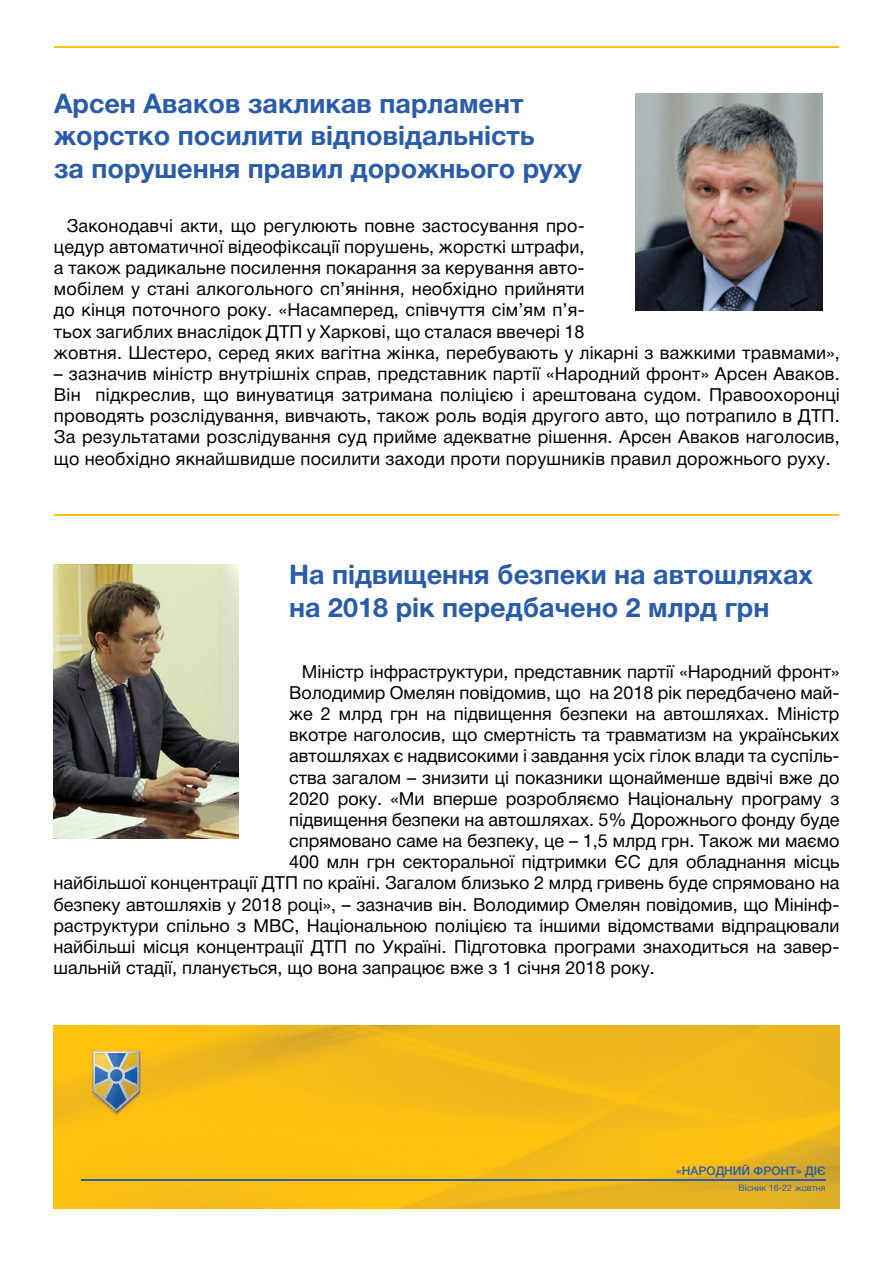
<style>
.page{position:relative;width:893px;height:1263px;background:#fff}
.page>*{position:absolute;margin:0;border:0;box-sizing:border-box;transform-origin:0 0}
.t1{font:27px/32.4px "Helvetica 7 Bold";color:#2a5caa}
.t2{font:18px/21.1px "Helvetica 5 Normal";color:#000}
.t3{font:12px "Helvetica 6 Medium";color:#2a5caa}
.t4{font:9px "Helvetica 5 Normal";color:#2a5caa}
</style>
<div class="page">
<hr style="left:54px;top:47px;width:785px;height:1px;background:#ffc20e">
<img style="left:53px;top:1025px;width:787px;height:184px">
<hr style="left:81px;top:1179px;width:745px;height:1px;background:#2a5caa">
<img style="left:53px;top:565px;width:185px;height:274px">
<hr style="left:54px;top:514px;width:785px;height:2px;background:#ffc20e">
<img style="left:636px;top:94px;width:186px;height:216px">
<h1 class="t1" style="left:54px;top:87px;width:529px">Арсен Аваков закликав парламент жорстко посилити відповідальність<br>за порушення правил дорожнього руху</h1>
<p class="t2" style="left:54px;top:215px;width:787px;text-indent:13px">Законодавчі акти, що регулюють повне застосування про-<br>цедур автоматичної відеофіксації порушень, жорсткі штрафи,<br>а також радикальне посилення покарання за керування авто-<br>мобілем у стані алкогольного сп’яніння, необхідно прийняти<br>до кінця поточного року. «Насамперед, співчуття сім’ям п’я-<br>тьох загиблих внаслідок ДТП у Харкові, що сталася ввечері 18<br>жовтня. Шестеро, серед яких вагітна жінка, перебувають у лікарні з важкими травмами»,</p>
<p class="t2" style="left:54px;top:363px;width:787px;text-align:justify">– зазначив міністр внутрішніх справ, представник партії «Народний фронт» Арсен Аваков.<br>Він підкреслив, що винуватиця затримана поліцією і арештована судом. Правоохоронці проводять розслідування, вивчають, також роль водія другого авто, що потрапило в ДТП.<br>За результатами розслідування суд прийме адекватне рішення. Арсен Аваков наголосив, що необхідно якнайшвидше посилити заходи проти порушників правил дорожнього руху.</p>
<h1 class="t1" style="left:289px;top:559px;width:525px">На підвищення безпеки на автошляхах на 2018 рік передбачено 2 млрд грн</h1>
<p class="t2" style="left:302px;top:661px;width:539px">Міністр інфраструктури, представник партії «Народний фронт»</p>
<p class="t2" style="left:289px;top:682px;width:552px">Володимир Омелян повідомив, що на 2018 рік передбачено май-</p>
<p class="t2" style="left:289px;top:703px;width:552px">же 2 млрд грн на підвищення безпеки на автошляхах. Міністр</p>
<p class="t2" style="left:289px;top:724px;width:552px">вкотре наголосив, що смертність та травматизм на українських</p>
<p class="t2" style="left:289px;top:746px;width:552px">автошляхах є надвисокими і завдання усіх гілок влади та суспіль-</p>
<p class="t2" style="left:289px;top:767px;width:552px">ства загалом – знизити ці показники щонайменше вдвічі вже до</p>
<p class="t2" style="left:289px;top:788px;width:552px">2020 року. «Ми вперше розробляємо Національну програму з</p>
<p class="t2" style="left:289px;top:809px;width:552px">підвищення безпеки на автошляхах. 5% Дорожнього фонду буде</p>
<p class="t2" style="left:289px;top:830px;width:552px">спрямовано саме на безпеку, це – 1,5 млрд грн. Також ми маємо</p>
<p class="t2" style="left:289px;top:851px;width:552px">400 млн грн секторальної підтримки ЄС для обладнання місць</p>
<p class="t2" style="left:54px;top:873px;width:787px">найбільшої концентрації ДТП по країні. Загалом близько 2 млрд гривень буде спрямовано на</p>
<p class="t2" style="left:54px;top:894px;width:787px">безпеку автошляхів у 2018 році», – зазначив він. Володимир Омелян повідомив, що Мінінф-</p>
<p class="t2" style="left:54px;top:915px;width:787px">раструктури спільно з МВС, Національною поліцією та іншими відомствами відпрацювали</p>
<p class="t2" style="left:54px;top:936px;width:787px">найбільші місця концентрації ДТП по Україні. Підготовка програми знаходиться на завер-</p>
<p class="t2" style="left:54px;top:957px;width:603px">шальній стадії, планується, що вона запрацює вже з 1 січня 2018 року.</p>
<p class="t3" style="left:676px;top:1164px;width:151px">«НАРОДНИЙ ФРОНТ» ДІЄ</p>
<p class="t4" style="left:739px;top:1183px;width:89px">Вісник 16-22 жовтня</p>
</div>
